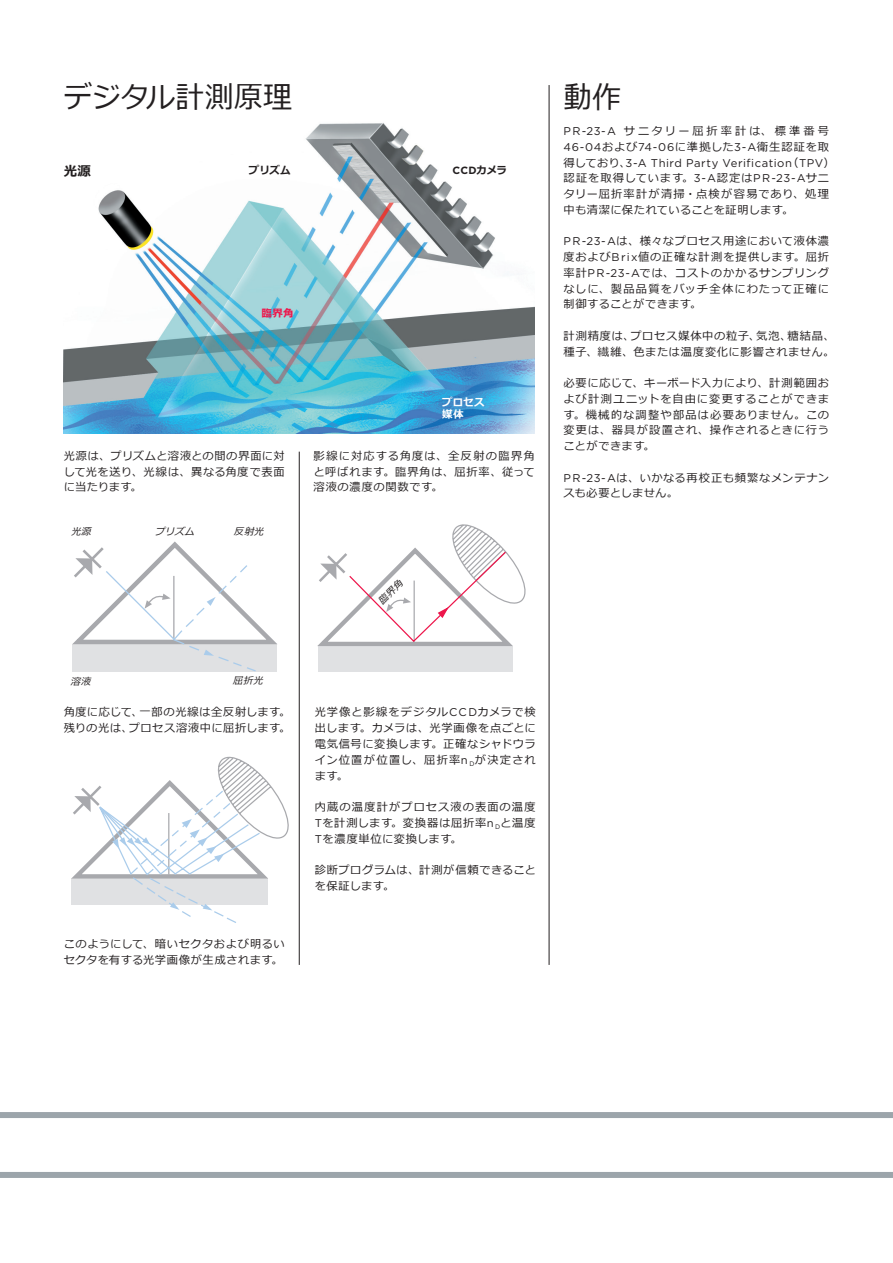
<style>
.page{position:relative;width:893px;height:1263px;background:#fff}
.page>*{position:absolute;margin:0;border:0;box-sizing:border-box;transform-origin:0 0}
.大見出し{font:30px "Meiryo";letter-spacing:.02em;color:#231f20;scale:.95 1}
.キャプションB_大_9pt{font:700 13.5px "Meiryo";color:#231f20}
.本文{font:11.25px/15.8px "Meiryo";letter-spacing:.06em;color:#231f20;text-align:justify}
.本文-2{font:11.25px/15.8px "Meiryo";letter-spacing:.08em;color:#231f20}
.本文-3{font:11.25px/15.8px "Meiryo";letter-spacing:.04em;color:#231f20}
.キャプションB_大{font:700 10.5px "Gotham";color:#231f20}
.キャプションB_大-2{font:700 10.5px/12px "Meiryo";letter-spacing:.02em;color:#fff}
.キャプションB_大-3{font:700 10.5px "Meiryo";color:#231f20}
.キャプションB_大-4{font:700 10.5px "Meiryo";color:#ed164b}
.キャプション小イタリック{font:italic 9.75px "Meiryo";color:#231f20}
.s1{font-family:"Meiryo"}
.s2{font-family:"Gotham"}
</style>
<div class="page">
<img style="left:64px;top:123px;width:471px;height:310px">
<hr style="left:549px;top:85px;width:1px;height:880px;background:#231f20">
<hr style="left:299px;top:452px;width:1px;height:513px;background:#231f20">
<svg style="left:71px;top:756px;width:218px;height:167px"></svg>
<div style="left:318px;top:646px;width:194px;height:26px;background:#e0e1e3"></div>
<svg style="left:72px;top:541px;width:205px;height:131px"></svg>
<div style="left:0;top:1112px;width:893px;height:6px;background:#9ca5ab"></div>
<div style="left:0;top:1172px;width:893px;height:6px;background:#9ca5ab"></div>
<svg style="left:317px;top:524px;width:209px;height:126px"></svg>
<p class="大見出し" style="left:64px;top:76px;width:242px">デジタル計測原理</p>
<p class="キャプションB_大-3" style="left:249px;top:162px;width:43px">プリズム</p>
<p class="キャプションB_大_9pt" style="left:64px;top:161px;width:29px">光源</p>
<p class="キャプションB_大" style="left:453px;top:163px;width:56px">CCD<span class="s1">カメラ</span></p>
<p class="キャプションB_大-4" style="left:261px;top:306px;width:34px">臨界角</p>
<p class="本文" style="left:64px;top:448px;width:223px">光源は、プリズムと溶液との間の界面に対して光を送り、光線は、異なる角度で表面に当たります。</p>
<p class="キャプション小イタリック" style="left:71px;top:525px;width:25px">光源</p>
<p class="キャプション小イタリック" style="left:155px;top:525px;width:44px">プリズム</p>
<p class="キャプション小イタリック" style="left:234px;top:525px;width:34px">反射光</p>
<p class="キャプションB_大-2" style="left:442px;top:397px;width:44px">プロセス媒体</p>
<p class="本文" style="left:314px;top:448px;width:223px">影線に対応する角度は、全反射の臨界角と呼ばれます。臨界角は、屈折率、従って溶液の濃度の関数です。</p>
<p class="大見出し" style="left:563px;top:76px;width:62px">動作</p>
<p class="本文-2" style="left:563px;top:124px;width:273px"><span class="s2">PR-23-A</span> サニタリー屈折率計は、標準番号<br><span class="s2">46-04</span>および<span class="s2">74-06</span>に準拠した<span class="s2">3-A</span>衛生認証を取得しており、<span class="s2">3-A Third Party Verification</span>（<span class="s2">TPV</span>）認証を取得しています。<span class="s2">3-A</span>認定は<span class="s2">PR-23-A</span>サニタリー屈折率計が清掃・点検が容易であり、処理中も清潔に保たれていることを証明します。</p>
<p class="本文" style="left:563px;top:234px;width:267px"><span class="s2">PR-23-A</span>は、様々なプロセス用途において液体濃度および<span class="s2">Brix</span>値の正確な計測を提供します。屈折率計<span class="s2">PR-23-A</span>では、コストのかかるサンプリングなしに、製品品質をバッチ全体にわたって正確に制御することができます。</p>
<p class="本文" style="left:563px;top:329px;width:273px">計測精度は、プロセス媒体中の粒子、気泡、糖結晶、種子、繊維、色または温度変化に影響されません。</p>
<p class="本文" style="left:563px;top:376px;width:267px">必要に応じて、キーボード入力により、計測範囲および計測ユニットを自由に変更することができます。機械的な調整や部品は必要ありません。この変更は、器具が設置され、操作されるときに行うことができます。</p>
<p class="本文" style="left:563px;top:470px;width:267px"><span class="s2">PR-23-A</span>は、いかなる再校正も頻繁なメンテナンスも必要としません。</p>
<p class="キャプション小イタリック" style="left:71px;top:674px;width:25px">溶液</p>
<p class="キャプション小イタリック" style="left:233px;top:674px;width:35px">屈折光</p>
<p class="本文-3" style="left:64px;top:705px;width:228px">角度に応じて、一部の光線は全反射します。残りの光は、プロセス溶液中に屈折します。</p>
<p class="本文-3" style="left:64px;top:936px;width:223px">このようにして、暗いセクタおよび明るいセクタを有する光学画像が生成されます。</p>
<p class="本文" style="left:315px;top:705px;width:223px">光学像と影線をデジタル<span class="s2">CCD</span>カメラで検出します。カメラは、光学画像を点ごとに電気信号に変換します。正確なシャドウライン位置が位置し、屈折率<span class="s2">n</span> <sub>D</sub>が決定されます。</p>
<p class="本文" style="left:315px;top:800px;width:223px">内蔵の温度計がプロセス液の表面の温度<span class="s2">T</span>を計測します。変換器は屈折率<span class="s2">n</span> <sub>D</sub>と温度<span class="s2">T</span>を濃度単位に変換します。</p>
<p class="本文" style="left:315px;top:863px;width:223px">診断プログラムは、計測が信頼できることを保証します。</p>
</div>
